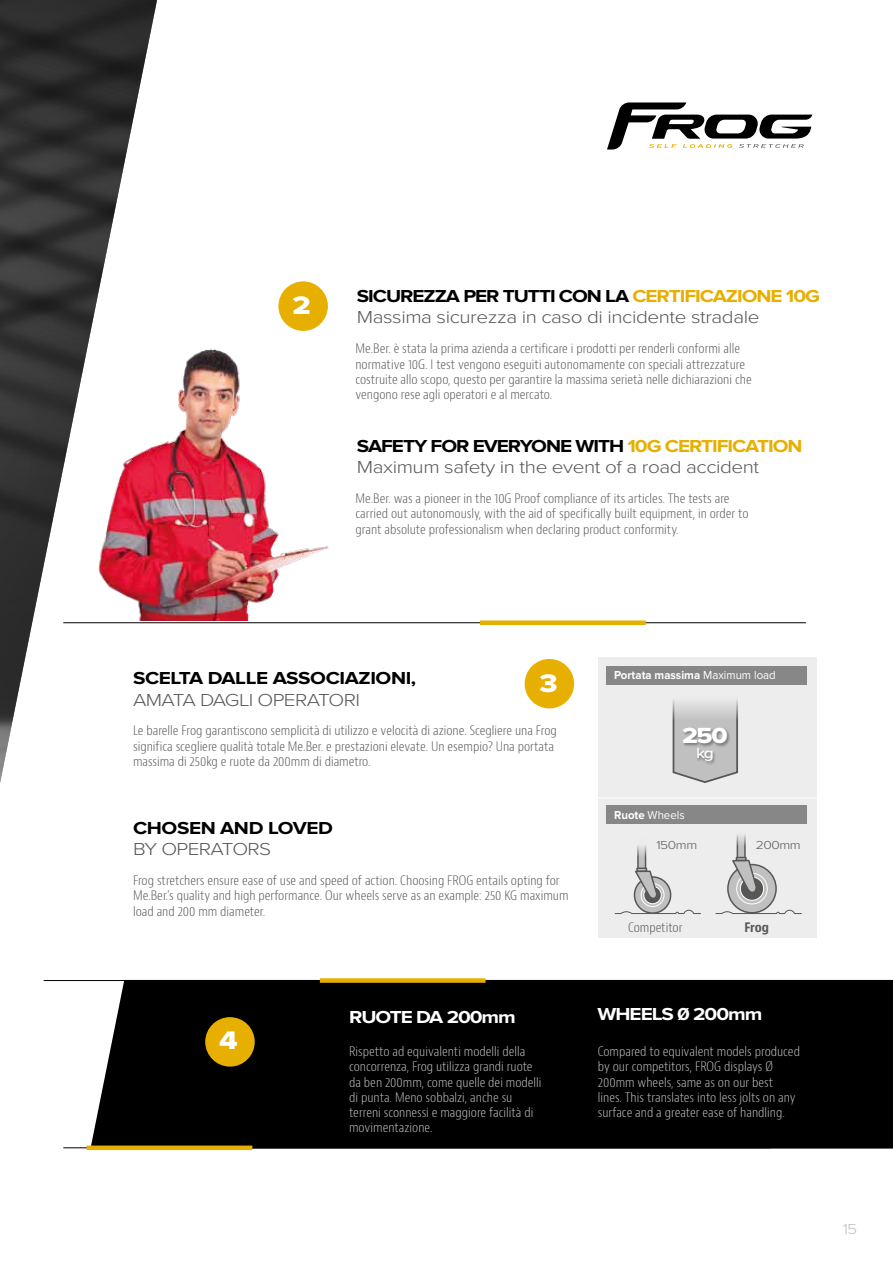
<style>
.page{position:relative;width:893px;height:1263px;background:#fff}
.page>*{position:absolute;margin:0;border:0;box-sizing:border-box;transform-origin:0 0}
.t1{font:26.25px "Proxima Nova Extrabld";color:#fff;scale:1.15 1}
.t2{font:22.65px "Proxima Nova Extrabld";color:#fff;scale:1.15 1}
.t3{font:300 18px "Proxima Nova";letter-spacing:-.02em;color:#575756;scale:1.15 1}
.t4{font:700 18px "Proxima Nova";letter-spacing:-.05em;color:#000;scale:1.15 1}
.t5{font:700 18px "Proxima Nova";letter-spacing:-.02em;color:#000;scale:1.15 1}
.t6{font:700 18px "Proxima Nova";letter-spacing:-.05em;color:#fff;scale:1.15 1}
.t7{font:500 15.15px "Proxima Nova";color:#fff;scale:1.15 1}
.t8{font:300 15px "Proxima Nova";color:#c1c0c0;scale:1.15 1}
.t9{font:300 condensed 12.75px/15.3px "Bernino Sans";color:#575756;scale:1.05 1}
.t10{font:300 condensed 12.75px/15.3px "Bernino Sans";color:#c2c2c2;scale:1.05 1}
.t11{font:700 condensed 12.75px "Bernino Sans";color:#575756;scale:1.05 1}
.t12{font:700 12px "Proxima Nova";color:#fff;scale:.95 1}
.t13{font:12px "Proxima Nova";color:#fff;scale:.95 1}
.t14{font:300 12px "Proxima Nova";letter-spacing:-.03em;color:#575756;scale:1.15 1}
.s1{color:#e7af00}
.s2{font-weight:400}
.s3{font-weight:700}
</style>
<div class="page">
<img style="left:0;top:0;width:157px;height:641px">
<div style="left:91px;top:980px;width:802px;height:168px;background:#000"></div>
<hr style="left:63px;top:622px;width:743px;height:1px;background:#000">
<hr style="left:44px;top:980px;width:727px;height:1px;background:#000">
<hr style="left:63px;top:1147px;width:708px;height:1px;background:#000">
<div style="left:480px;top:620px;width:166px;height:5px;background:#e7af00"></div>
<div style="left:320px;top:978px;width:166px;height:5px;background:#e7af00"></div>
<div style="left:87px;top:1145px;width:165px;height:5px;background:#e7af00"></div>
<div style="left:278px;top:281px;width:50px;height:50px;background:#e7af00;border-radius:50%"></div>
<img style="left:82px;top:337px;width:247px;height:284px">
<div style="left:205px;top:1017px;width:50px;height:50px;background:#e7af00;border-radius:50%"></div>
<svg style="left:607px;top:102px;width:205px;height:48px"></svg>
<img style="left:0;top:641px;width:179px;height:432px">
<div style="left:598px;top:658px;width:218px;height:280px;background:#ededed"></div>
<hr style="left:598px;top:798px;width:218px;height:1px;background:#fff">
<div style="left:525px;top:659px;width:49px;height:49px;background:#e7af00;border-radius:50%"></div>
<div style="left:606px;top:806px;width:200px;height:18px;background:#878787"></div>
<div style="left:606px;top:666px;width:200px;height:18px;background:#878787"></div>
<svg style="left:672px;top:699px;width:66px;height:84px"></svg>
<div style="left:683px;top:727px;width:48px;height:38px;background:#000;opacity:.35"></div>
<svg style="left:614px;top:869px;width:87px;height:45px"></svg>
<svg style="left:637px;top:845px;width:9px;height:22px"></svg>
<svg style="left:636px;top:867px;width:11px;height:5px"></svg>
<svg style="left:715px;top:909px;width:87px;height:5px"></svg>
<svg style="left:728px;top:864px;width:48px;height:49px"></svg>
<div style="left:727px;top:864px;width:50px;height:49px;border:2px solid #575756;border-radius:50%"></div>
<svg style="left:737px;top:873px;width:30px;height:31px"></svg>
<div style="left:736px;top:873px;width:32px;height:31px;border:1px solid #fff;border-radius:50%"></div>
<svg style="left:740px;top:877px;width:24px;height:23px"></svg>
<div style="left:740px;top:877px;width:24px;height:24px;border:1px solid #fff;border-radius:50%"></div>
<svg style="left:731px;top:859px;width:27px;height:39px"></svg>
<svg style="left:737px;top:834px;width:9px;height:23px"></svg>
<svg style="left:736px;top:857px;width:11px;height:4px"></svg>
<h1 class="t1" style="left:293px;top:289px;width:17px">2</h1>
<h3 class="t4" style="left:357px;top:286px;width:404px">SICUREZZA PER TUTTI CON LA <span class="s1">CERTIFICAZIONE 10G</span></h3>
<h3 class="t3" style="left:357px;top:303px;width:352px">Massima sicurezza in caso di incidente stradale</h3>
<p class="t9" style="left:355px;top:341px;width:379px">Me.Ber. è stata la prima azienda a certificare i prodotti per renderli conformi alle normative 10G. I test vengono eseguiti autonomamente con speciali attrezzature costruite allo scopo, questo per garantire la massima serietà nelle dichiarazioni che vengono rese agli operatori e al mercato.</p>
<h3 class="t4" style="left:357px;top:436px;width:389px">SAFETY FOR EVERYONE WITH <span class="s1">10G CERTIFICATION</span></h3>
<h3 class="t3" style="left:357px;top:453px;width:351px">Maximum safety in the event of a road accident</h3>
<p class="t9" style="left:355px;top:491px;width:376px">Me.Ber. was a pioneer in the 10G Proof compliance of its articles. The tests are carried out autonomously, with the aid of specifically built equipment, in order to grant absolute professionalism when declaring product conformity.</p>
<h3 class="t5" style="left:133px;top:668px;width:248px">SCELTA DALLE ASSOCIAZIONI,</h3>
<h3 class="t3" style="left:133px;top:686px;width:199px">AMATA DAGLI OPERATORI</h3>
<p class="t9" style="left:133px;top:723px;width:405px">Le barelle Frog garantiscono semplicità di utilizzo e velocità di azione. Scegliere una Frog significa scegliere qualità totale Me.Ber. e prestazioni elevate. Un esempio? Una portata massima di 250kg e ruote da 200mm di diametro.</p>
<h1 class="t1" style="left:539px;top:668px;width:17px">3</h1>
<h3 class="t5" style="left:133px;top:818px;width:175px">CHOSEN AND LOVED</h3>
<h3 class="t3" style="left:133px;top:835px;width:122px">BY OPERATORS</h3>
<p class="t9" style="left:133px;top:873px;width:416px">Frog stretchers ensure ease of use and speed of action. Choosing FROG entails opting for<br>Me.Ber.’s quality and high performance. Our wheels serve as an example: 250 KG maximum load and 200 mm diameter.</p>
<h1 class="t1" style="left:219px;top:1025px;width:18px">4</h1>
<h3 class="t6" style="left:349px;top:1007px;width:147px">RUOTE DA 200mm</h3>
<p class="t10" style="left:349px;top:1044px;width:185px">Rispetto ad equivalenti modelli della concorrenza, Frog utilizza grandi ruote da ben 200mm, come quelle dei modelli di punta. Meno sobbalzi, anche su terreni sconnessi e maggiore facilità di movimentazione.</p>
<p class="t12" style="left:614px;top:668px;width:172px">Portata massima <span class="s2">Maximum load</span></p>
<h2 class="t2" style="left:682px;top:722px;width:41px">250</h2>
<p class="t7" style="left:696px;top:744px;width:17px">kg</p>
<p class="t13" style="left:614px;top:808px;width:76px"><span class="s3">Ruote</span> Wheels</p>
<p class="t14" style="left:656px;top:836px;width:37px">150mm</p>
<p class="t14" style="left:756px;top:836px;width:41px">200mm</p>
<p class="t9" style="left:628px;top:920px;width:53px">Competitor</p>
<p class="t11" style="left:744px;top:919px;width:25px">Frog</p>
<h3 class="t6" style="left:598px;top:1003px;width:145px">WHEELS 0 200mm</h3>
<p class="t10" style="left:598px;top:1044px;width:194px">Compared to equivalent models produced by our competitors, FROG displays Ø 200mm wheels, same as on our best lines. This translates into less jolts on any surface and a greater ease of handling.</p>
<p class="t8" style="left:843px;top:1218px;width:14px">15</p>
</div>
